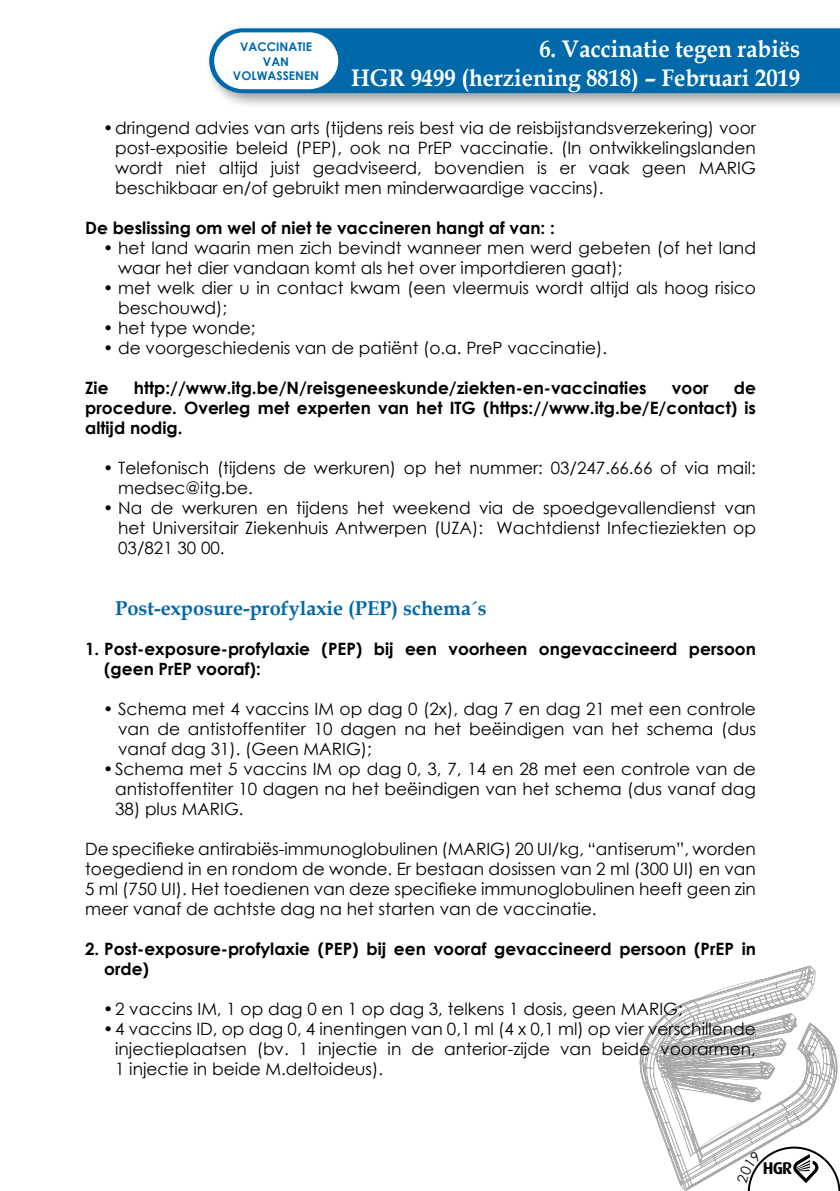
<style>
.page{position:relative;width:840px;height:1191px;background:#fff}
.page>*{position:absolute;margin:0;border:0;box-sizing:border-box;transform-origin:0 0}
.t1{font:700 24px/28.8px "Book Antiqua";color:#fff;text-align:right;scale:.94 1}
.t2{font:700 20px "Book Antiqua";color:#0069aa}
.t3{font:17px/20px "Century Gothic";color:#000;text-align:justify}
.t4{font:700 17px/20px "Century Gothic";color:#000}
.t5{font:700 17px "Dax";color:#000}
.t6{font:700 12px/14.4px "Century Gothic";color:#0069aa;text-align:center}
</style>
<div class="page">
<div style="left:204px;top:23px;width:635px;height:87px;background:#000;opacity:.4"></div>
<div style="left:209px;top:28px;width:630px;height:65px;background:#0069aa"></div>
<svg style="left:214px;top:32px;width:124px;height:57px"></svg>
<svg style="left:639px;top:965px;width:200px;height:226px"></svg>
<p class="t6" style="left:233px;top:39px;width:88px">VACCINATIE<br>VAN<br>VOLWASSENEN</p>
<h1 class="t1" style="left:351px;top:34px;width:479px">6. Vaccinatie tegen rabiës<br>HGR 9499 (herziening 8818) – Februari 2019</h1>
<p class="t3" style="left:115px;top:118px;width:642px;text-indent:-12px">•dringend advies van arts (tijdens reis best via de reisbijstandsverzekering) voor post-expositie beleid (PEP), ook na PrEP vaccinatie. (In ontwikkelingslanden wordt niet altijd juist geadviseerd, bovendien is er vaak geen MARIG beschikbaar en/of gebruikt men minderwaardige vaccins).</p>
<p class="t4" style="left:85px;top:217px;width:471px">De beslissing om wel of niet te vaccineren hangt af van: :</p>
<p class="t3" style="left:118px;top:238px;width:639px;text-indent:-15px">• het land waarin men zich bevindt wanneer men werd gebeten (of het land waar het dier vandaan komt als het over importdieren gaat);</p>
<p class="t3" style="left:118px;top:278px;width:639px;text-indent:-15px">• met welk dier u in contact kwam (een vleermuis wordt altijd als hoog risico beschouwd);</p>
<p class="t3" style="left:103px;top:318px;width:154px">• het type wonde;</p>
<p class="t3" style="left:103px;top:338px;width:505px">• de voorgeschiedenis van de patiënt (o.a. PreP vaccinatie).</p>
<p class="t4" style="left:85px;top:377px;width:25px">Zie</p>
<p class="t4" style="left:134px;top:377px;width:514px">http://www.itg.be/N/reisgeneeskunde/ziekten-en-vaccinaties</p>
<p class="t4" style="left:671px;top:377px;width:38px">voor</p>
<p class="t4" style="left:85px;top:377px;width:672px;text-align:justify;text-indent:648px">de procedure. Overleg met experten van het ITG (https://www.itg.be/E/contact) is altijd nodig.</p>
<p class="t3" style="left:118px;top:458px;width:639px;text-indent:-15px">• Telefonisch (tijdens de werkuren) op het nummer: 03/247.66.66 of via mail: medsec@itg.be.</p>
<p class="t3" style="left:118px;top:498px;width:639px;text-indent:-15px">• Na de werkuren en tijdens het weekend via de spoedgevallendienst van het Universitair Ziekenhuis Antwerpen (UZA): Wachtdienst Infectieziekten op 03/821 30 00.</p>
<p class="t2" style="left:115px;top:594px;width:373px">Post-exposure-profylaxie (PEP) schema´s</p>
<p class="t4" style="left:104px;top:637px;width:653px;text-indent:-19px">1. Post-exposure-profylaxie (PEP) bij een voorheen ongevaccineerd persoon (geen PrEP vooraf):</p>
<p class="t3" style="left:118px;top:698px;width:639px;text-indent:-15px">• Schema met 4 vaccins IM op dag 0 (2x), dag 7 en dag 21 met een controle van de antistoffentiter 10 dagen na het beëindigen van het schema (dus vanaf dag 31). (Geen MARIG);</p>
<p class="t3" style="left:103px;top:758px;width:654px;text-align:right">•Schema met 5 vaccins IM op dag 0, 3, 7, 14 en 28 met een controle van de antistoffentiter 10 dagen na het beëindigen van het schema (dus vanaf dag</p>
<p class="t3" style="left:115px;top:798px;width:130px">38) plus MARIG.</p>
<p class="t3" style="left:85px;top:838px;width:672px">De specifieke antirabiës-immunoglobulinen (MARIG) 20 UI/kg, “antiserum”, worden toegediend in en rondom de wonde. Er bestaan dosissen van 2 ml (300 UI) en van 5 ml (750 UI). Het toedienen van deze specifieke immunoglobulinen heeft geen zin meer vanaf de achtste dag na het starten van de vaccinatie.</p>
<p class="t4" style="left:104px;top:937px;width:653px;text-indent:-19px">2. Post-exposure-profylaxie (PEP) bij een vooraf gevaccineerd persoon (PrEP in orde)</p>
<p class="t3" style="left:103px;top:998px;width:581px">•2 vaccins IM, 1 op dag 0 en 1 op dag 3, telkens 1 dosis, geen MARIG;</p>
<p class="t3" style="left:115px;top:1018px;width:642px;text-indent:-12px">•4 vaccins ID, op dag 0, 4 inentingen van 0,1 ml (4 x 0,1 ml) op vier verschillende injectieplaatsen (bv. 1 injectie in de anterior-zijde van beide voorarmen, 1 injectie in beide M.deltoideus).</p>
<p class="t5" style="left:762px;top:1158px;width:31px">HGR</p>
</div>
